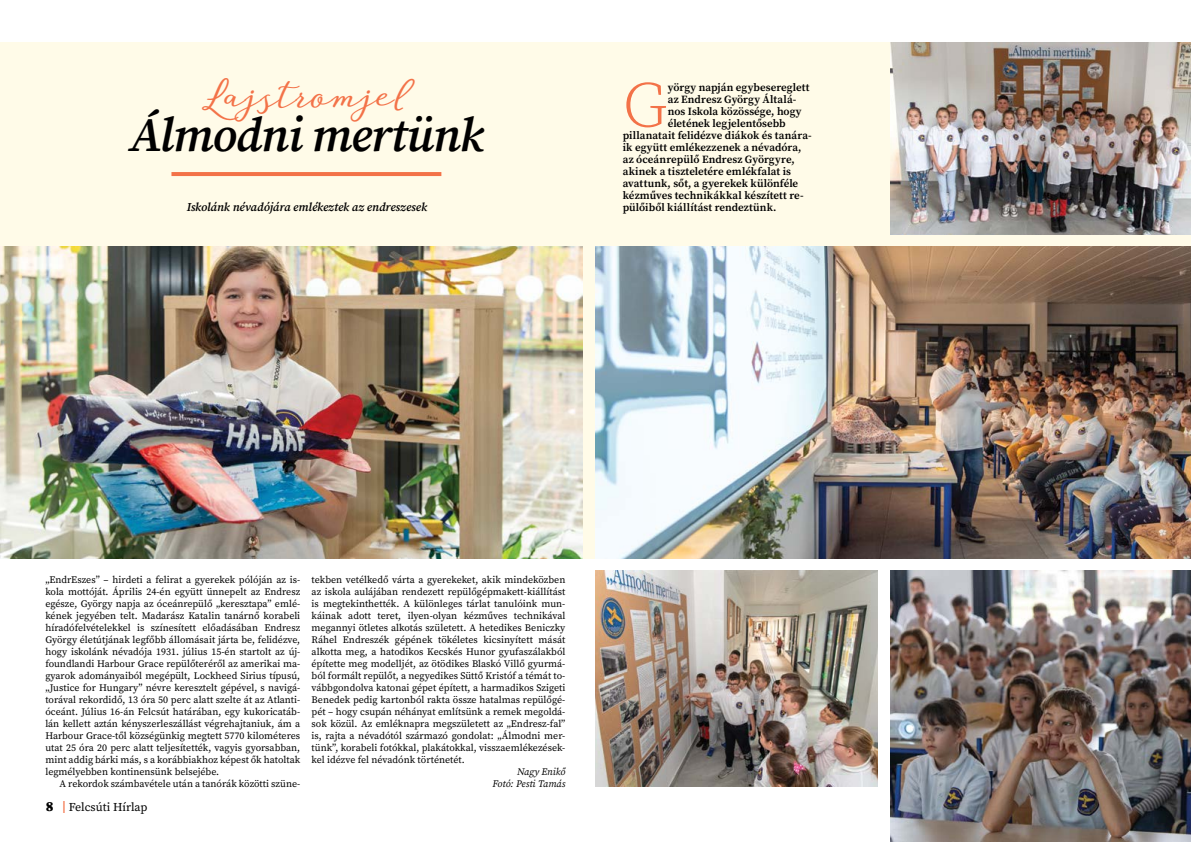
<style>
.page{position:relative;width:1191px;height:842px;background:#fff}
.page>*{position:absolute;margin:0;border:0;box-sizing:border-box;transform-origin:0 0}
.t1{font:64.4px "Source Serif Variable";color:#f37248}
.t2{font:italic 48px "Source Serif Variable";color:#000}
.t3{font:700 30px "Guess Pro";color:#f37248}
.t4{font:italic 12px "Source Serif Variable";letter-spacing:.02em;color:#000}
.t5{font:12px "Source Serif Variable";color:#000}
.t6{font:11px "Source Serif Variable";letter-spacing:.015em;color:#000}
.t7{font:10px/12px "Source Serif Variable";color:#000;text-align:justify}
.t8{font:italic 10px/12px "Source Serif Variable";color:#000;text-align:right}
.s1{font-size:14px}
.s2{color:#f37248}
</style>
<div class="page">
<div style="left:0;top:43px;width:1191px;height:516px;background:#fffbe8"></div>
<hr style="left:171px;top:172px;width:270px;height:4px;background:#f37248">
<img style="left:0;top:247px;width:582px;height:312px">
<img style="left:595px;top:247px;width:596px;height:312px">
<img style="left:890px;top:43px;width:301px;height:192px">
<img style="left:890px;top:571px;width:301px;height:271px">
<img style="left:595px;top:571px;width:282px;height:215px">
<h3 class="t3" style="left:201px;top:75px;width:213px">Lajstromjel</h3>
<h2 class="t2" style="left:129px;top:102px;width:354px">Álmodni mertünk</h2>
<p class="t4" style="left:187px;top:198px;width:241px">Iskolánk névadójára emlékeztek az endreszesek</p>
<h1 class="t1" style="left:622px;top:62px;width:45px">G</h1>
<p class="t6" style="left:667px;top:80px;width:143px">yörgy napján egybesereglett</p>
<p class="t6" style="left:667px;top:92px;width:130px">az Endresz György Általá-</p>
<p class="t6" style="left:667px;top:104px;width:135px">nos Iskola közössége, hogy</p>
<p class="t6" style="left:667px;top:116px;width:119px">életének legjelentősebb</p>
<p class="t6" style="left:622px;top:128px;width:190px">pillanatait felidézve diákok és tanára-</p>
<p class="t6" style="left:622px;top:140px;width:180px">ik együtt emlékezzenek a névadóra,</p>
<p class="t6" style="left:622px;top:152px;width:174px">az óceánrepülő Endresz Györgyre,</p>
<p class="t6" style="left:622px;top:164px;width:170px">akinek a tiszteletére emlékfalat is</p>
<p class="t6" style="left:622px;top:176px;width:177px">avattunk, sőt, a gyerekek különféle</p>
<p class="t6" style="left:622px;top:188px;width:182px">kézműves technikákkal készített re-</p>
<p class="t6" style="left:622px;top:200px;width:155px">pülőiből kiállítást rendeztünk.</p>
<p class="t7" style="left:45px;top:573px;width:256px">„EndrEszes” – hirdeti a felirat a gyerekek pólóján az is&shy;kola mottóját. Április 24-én együtt ünnepelt az Endresz egésze, György napja az óceánrepülő „keresztapa” emlé&shy;kének jegyében telt. Madarász Katalin tanárnő korabeli híradófelvételekkel is színesített előadásában Endresz György életútjának legfőbb állomásait járta be, felidézve, hogy iskolánk névadója 1931. július 15-én startolt az új&shy;foundlandi Harbour Grace repülőteréről az amerikai ma&shy;gyarok adományaiból megépült, Lockheed Sirius típusú, „Justice for Hungary” névre keresztelt gépével, s navigá&shy;torával rekordidő, 13 óra 50 perc alatt szelte át az Atlanti&shy;óceánt. Július 16-án Felcsút határában, egy kukoricatáb&shy;lán kellett aztán kényszerleszállást végrehajtaniuk, ám a Harbour Grace-től községünkig megtett 5770 kilométeres utat 25 óra 20 perc alatt teljesítették, vagyis gyorsabban, mint addig bárki más, s a korábbiakhoz képest ők hatoltak legmélyebben kontinensünk belsejébe.</p>
<p class="t7" style="left:60px;top:777px;width:242px">A rekordok számbavétele után a tanórák közötti szüne-</p>
<p class="t5" style="left:46px;top:799px;width:103px"><span class="s1">8</span> <span class="s2">|</span> Felcsúti Hírlap</p>
<p class="t7" style="left:312px;top:573px;width:255px">tekben vetélkedő várta a gyerekeket, akik mindeközben az iskola aulájában rendezett repülőgépmakett-kiállítást is megtekinthették. A különleges tárlat tanulóink mun&shy;káinak adott teret, ilyen-olyan kézműves technikával megannyi ötletes alkotás született. A hetedikes Beniczky Ráhel Endreszék gépének tökéletes kicsinyített mását alkotta meg, a hatodikos Kecskés Hunor gyufaszálakból építette meg modelljét, az ötödikes Blaskó Villő gyurmá&shy;ból formált repülőt, a negyedikes Süttő Kristóf a témát to&shy;vábbgondolva katonai gépet épített, a harmadikos Szigeti Benedek pedig kartonból rakta össze hatalmas repülőgé&shy;pét – hogy csupán néhányat említsünk a remek megoldá&shy;sok közül. Az emléknapra megszületett az „Endresz-fal” is, rajta a névadótól származó gondolat: „Álmodni mer&shy;tünk”, korabeli fotókkal, plakátokkal, visszaemlékezések&shy;kel idézve fel névadónk történetét.</p>
<p class="t8" style="left:492px;top:765px;width:75px">Nagy Enikő<br>Fotó: Pesti Tamás</p>
</div>
